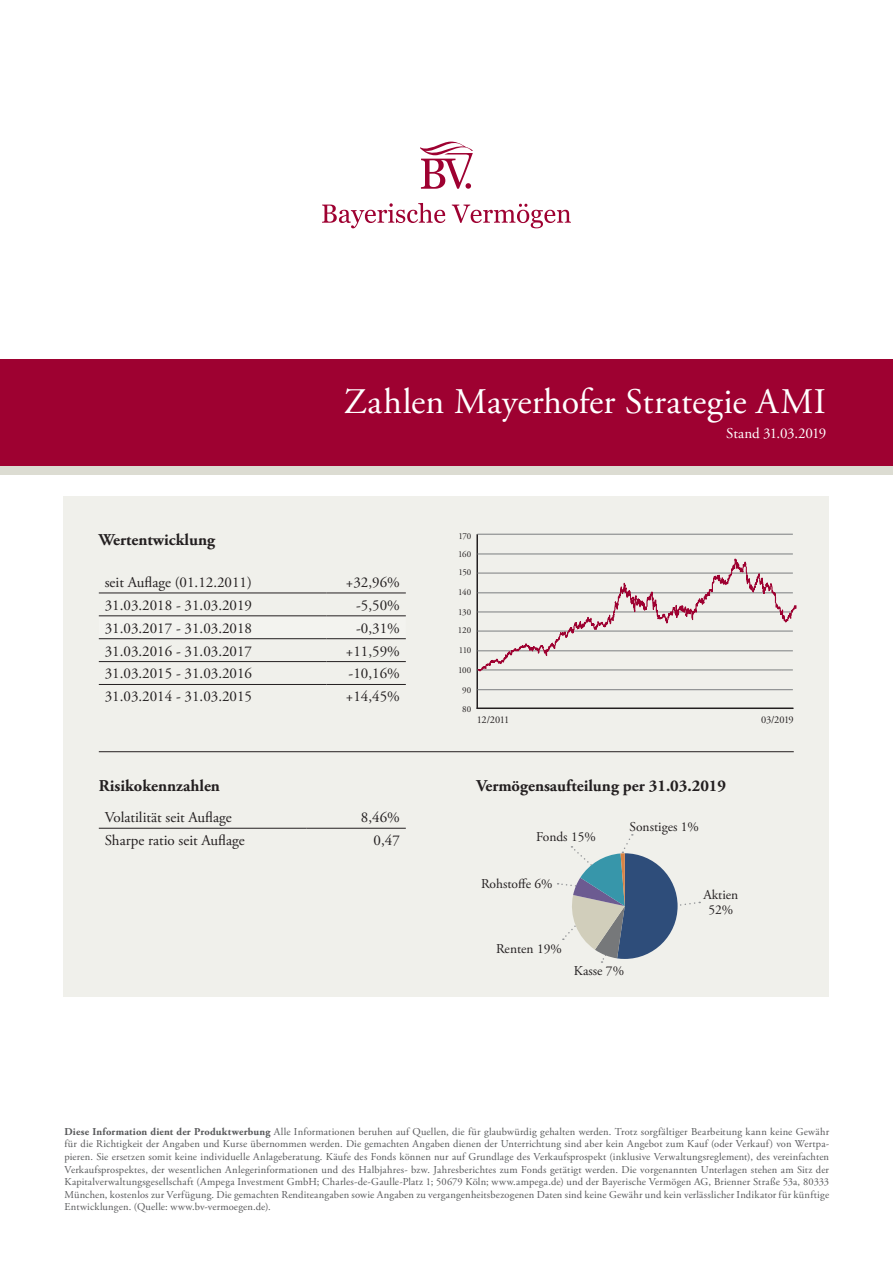
<style>
.page{position:relative;width:893px;height:1263px;background:#fff}
.page>*{position:absolute;margin:0;border:0;box-sizing:border-box;transform-origin:0 0}
.t1{font:36px "Adobe Garamond Pro";color:#fff}
.t2{font:700 16.5px "Adobe Garamond Pro";color:#231f20}
.t3{font:15px "Adobe Garamond Pro";color:#231f20}
.t4{font:15px "Adobe Garamond Pro";letter-spacing:-.015em;color:#fff}
.t5{font:13.5px/15px "Adobe Garamond Pro";color:#231f20;text-align:center}
.t6{font:10.5px/12.6px "Adobe Garamond Pro";letter-spacing:.015em;color:#57585a;text-align:justify}
.t7{font:10.35px "Adobe Garamond Pro";letter-spacing:-.035em;color:#231f20}
.t8{font:9px "Adobe Garamond Pro";letter-spacing:-.02em;color:#231f20}
.s1{font-weight:700}
</style>
<div class="page">
<div style="left:64px;top:497px;width:765px;height:500px;background:#f0f0eb"></div>
<div style="left:0;top:360px;width:893px;height:106px;background:#9e0131"></div>
<div style="left:0;top:466px;width:893px;height:9px;background:#dcdcd2"></div>
<svg style="left:99px;top:616px;width:307px;height:1px"></svg>
<hr style="left:99px;top:593px;width:228px;height:1px;background:#231f20">
<hr style="left:327px;top:593px;width:79px;height:1px;background:#231f20">
<hr style="left:99px;top:615px;width:228px;height:1px;background:#231f20">
<hr style="left:327px;top:615px;width:79px;height:1px;background:#231f20">
<hr style="left:99px;top:638px;width:228px;height:1px;background:#231f20">
<hr style="left:327px;top:638px;width:79px;height:1px;background:#231f20">
<hr style="left:99px;top:661px;width:228px;height:1px;background:#231f20">
<hr style="left:327px;top:661px;width:79px;height:1px;background:#231f20">
<hr style="left:99px;top:684px;width:228px;height:1px;background:#231f20">
<hr style="left:327px;top:684px;width:79px;height:1px;background:#231f20">
<hr style="left:99px;top:751px;width:695px;height:1px;background:#231f20">
<hr style="left:476px;top:535px;width:2px;height:173px;background:#231f20">
<hr style="left:477px;top:707px;width:316px;height:2px;background:#231f20">
<svg style="left:322px;top:203px;width:123px;height:25px"></svg>
<svg style="left:452px;top:204px;width:119px;height:24px"></svg>
<svg style="left:420px;top:141px;width:53px;height:48px"></svg>
<hr style="left:99px;top:828px;width:207px;height:1px;background:#231f20">
<hr style="left:306px;top:828px;width:100px;height:1px;background:#231f20">
<hr style="left:477px;top:534px;width:316px;height:1px;background:#7b7e80">
<hr style="left:477px;top:554px;width:316px;height:1px;background:#7b7e80">
<hr style="left:477px;top:573px;width:316px;height:1px;background:#7b7e80">
<hr style="left:477px;top:593px;width:316px;height:1px;background:#7b7e80">
<hr style="left:477px;top:612px;width:316px;height:1px;background:#7b7e80">
<hr style="left:477px;top:631px;width:316px;height:1px;background:#7b7e80">
<hr style="left:477px;top:650px;width:316px;height:1px;background:#7b7e80">
<hr style="left:477px;top:670px;width:316px;height:1px;background:#7b7e80">
<hr style="left:477px;top:689px;width:316px;height:1px;background:#7b7e80">
<svg style="left:478px;top:558px;width:318px;height:114px"></svg>
<svg style="left:558px;top:834px;width:142px;height:129px"></svg>
<h1 class="t1" style="left:344px;top:380px;width:484px">Zahlen Mayerhofer Strategie AMI</h1>
<h2 class="t2" style="left:99px;top:530px;width:118px">Wertentwicklung</h2>
<h3 class="t3" style="left:105px;top:573px;width:149px">seit Auflage (01.12.2011)</h3>
<h3 class="t3" style="left:346px;top:573px;width:55px">+32,96%</h3>
<h3 class="t3" style="left:105px;top:596px;width:149px">31.03.2018 - 31.03.2019</h3>
<h3 class="t3" style="left:356px;top:596px;width:45px">-5,50%</h3>
<h3 class="t3" style="left:105px;top:619px;width:149px">31.03.2017 - 31.03.2018</h3>
<h3 class="t3" style="left:356px;top:619px;width:45px">-0,31%</h3>
<h3 class="t3" style="left:105px;top:642px;width:149px">31.03.2016 - 31.03.2017</h3>
<h3 class="t3" style="left:346px;top:642px;width:55px">+11,59%</h3>
<h3 class="t3" style="left:105px;top:665px;width:149px">31.03.2015 - 31.03.2016</h3>
<h3 class="t3" style="left:349px;top:665px;width:53px">-10,16%</h3>
<h3 class="t3" style="left:105px;top:688px;width:149px">31.03.2014 - 31.03.2015</h3>
<h3 class="t3" style="left:346px;top:688px;width:55px">+14,45%</h3>
<p class="t8" style="left:459px;top:530px;width:14px">170</p>
<p class="t8" style="left:458px;top:549px;width:15px">160</p>
<p class="t8" style="left:459px;top:567px;width:14px">150</p>
<p class="t8" style="left:458px;top:587px;width:15px">140</p>
<p class="t8" style="left:458px;top:607px;width:15px">130</p>
<p class="t8" style="left:458px;top:625px;width:15px">120</p>
<p class="t8" style="left:459px;top:645px;width:14px">110</p>
<p class="t8" style="left:458px;top:665px;width:15px">100</p>
<p class="t8" style="left:462px;top:684px;width:11px">90</p>
<p class="t8" style="left:462px;top:703px;width:11px">80</p>
<p class="t7" style="left:477px;top:714px;width:34px">12/2011</p>
<h3 class="t4" style="left:726px;top:424px;width:101px">Stand 31.03.2019</h3>
<p class="t7" style="left:761px;top:714px;width:34px">03/2019</p>
<h2 class="t2" style="left:99px;top:776px;width:123px">Risikokennzahlen</h2>
<h2 class="t2" style="left:476px;top:776px;width:251px">Vermögensaufteilung per 31.03.2019</h2>
<h3 class="t3" style="left:105px;top:808px;width:129px">Volatilität seit Auflage</h3>
<h3 class="t3" style="left:361px;top:808px;width:40px">8,46%</h3>
<h3 class="t3" style="left:105px;top:831px;width:142px">Sharpe ratio seit Auflage</h3>
<h3 class="t3" style="left:374px;top:831px;width:28px">0,47</h3>
<p class="t5" style="left:536px;top:830px;width:61px">Fonds 15%</p>
<p class="t5" style="left:481px;top:876px;width:73px">Rohstoffe 6%</p>
<p class="t5" style="left:496px;top:941px;width:67px">Renten 19%</p>
<p class="t5" style="left:630px;top:819px;width:71px">Sonstiges 1%</p>
<p class="t5" style="left:703px;top:887px;width:36px">Aktien<br>52%</p>
<p class="t5" style="left:574px;top:963px;width:52px">Kasse 7%</p>
<p class="t6" style="left:65px;top:1125px;width:766px"><span class="s1">Diese Information dient der Produktwerbung</span> Alle Informationen beruhen auf Quellen, die für glaubwürdig gehalten werden. Trotz sorgfältiger Bearbeitung kann keine Gewähr für die Richtigkeit der Angaben und Kurse übernommen werden. Die gemachten Angaben dienen der Unterrichtung sind aber kein Angebot zum Kauf (oder Verkauf) von Wertpa&shy;pieren. Sie ersetzen somit keine individuelle Anlageberatung. Käufe des Fonds können nur auf Grundlage des Verkaufsprospekt (inklusive Verwaltungsreglement), des vereinfachten Verkaufsprospektes, der wesentlichen Anlegerinformationen und des Halbjahres- bzw. Jahresberichtes zum Fonds getätigt werden. Die vorgenannten Unterlagen stehen am Sitz der Kapitalverwaltungsgesellschaft (Ampega Investment GmbH; Charles-de-Gaulle-Platz 1; 50679 Köln; www.ampega.de) und der Bayerische Vermögen AG, Brienner Straße 53a, 80333<br>München, kostenlos zur Verfügung. Die gemachten Renditeangaben sowie Angaben zu vergangenheitsbezogenen Daten sind keine Gewähr und kein verlässlicher Indikator für künftige Entwicklungen. (Quelle: www.bv-vermoegen.de).</p>
</div>
